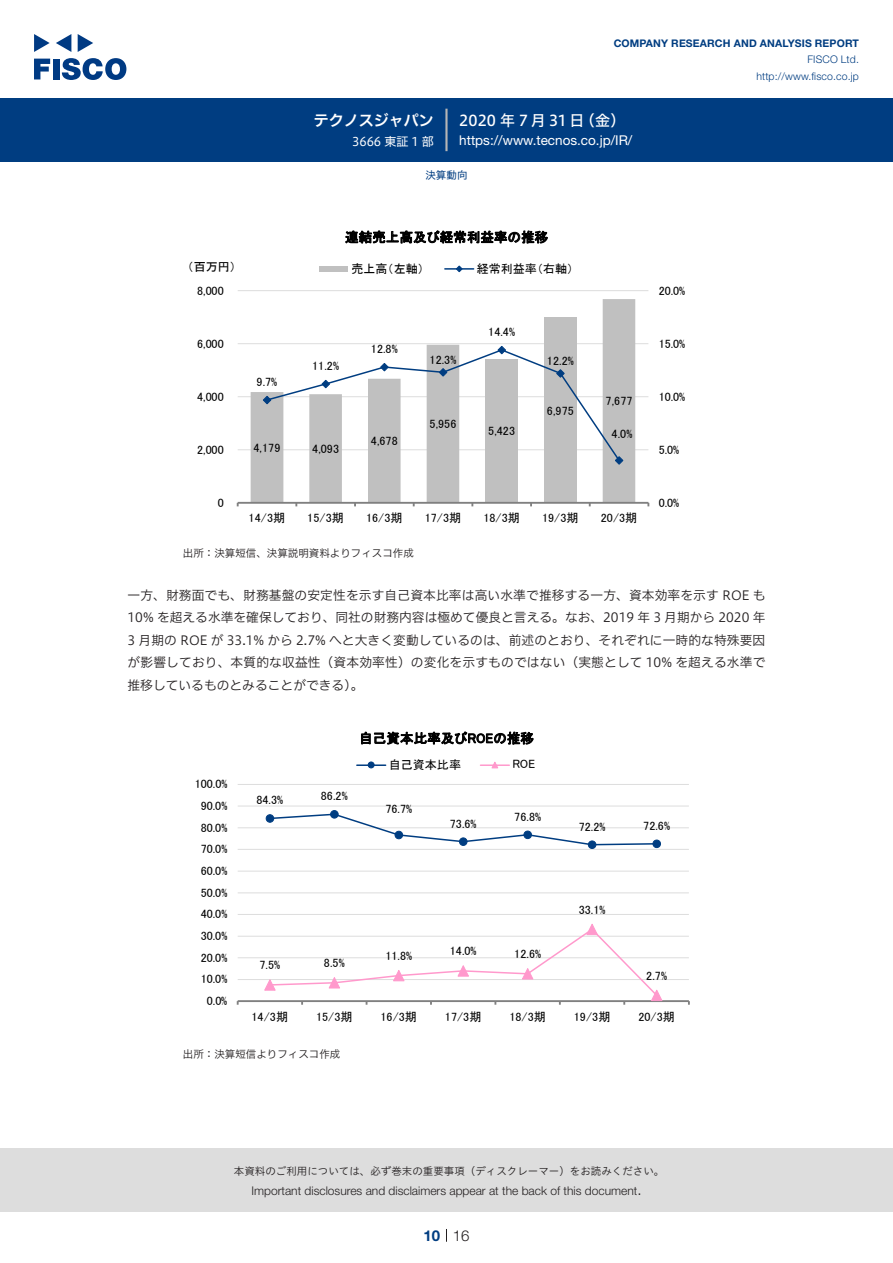
<style>
.page{position:relative;width:893px;height:1263px;background:#fff}
.page>*{position:absolute;margin:0;border:0;box-sizing:border-box;transform-origin:0 0}
.t1{font:15px "Hiragino UD Sans F Std N W5";letter-spacing:.175em;color:#fff}
.t2{font:15px "Hiragino UD Sans F Std N W6";color:#fff}
.t3{font:300 15px "Helvetica Neue LT Std";color:#231f20}
.t4{font:700 15px "Helvetica Neue LT Std";color:#003d81}
.t5{font:13.5px "MS P Gothic";letter-spacing:.01em;color:#000}
.t6{font:13.5px "Helvetica Neue LT Std";color:#fff}
.t7{font:12.75px/22.5px "Hiragino UD Sans F Std N W3";letter-spacing:.01em;color:#231f20;text-align:justify}
.t8{font:12.15px "MS P Gothic";color:#000}
.t9{font:12px "MS P Gothic";letter-spacing:.005em;color:#000}
.t10{font:300 12px "Helvetica Neue LT Std";color:#231f20}
.t11{font:12px "Hiragino UD Sans F Std N W4";color:#fff}
.t12{font:10.5px "Hiragino UD Sans Std W3";color:#231f20}
.t13{font:10.5px "Hiragino UD Sans F Std N W3";color:#231f20}
.t14{font:700 10.5px "Helvetica Neue LT Std";letter-spacing:.015em;color:#003d81}
.t15{font:300 10.5px/16.5px "Helvetica Neue LT Std";letter-spacing:.015em;color:#003d81;text-align:right}
.t16{font:10.5px "Hiragino UD Sans F Std N W4";color:#003d81}
</style>
<div class="page">
<div style="left:0;top:1148px;width:893px;height:64px;background:#ddd"></div>
<svg style="left:34px;top:59px;width:16px;height:20px"></svg>
<div style="left:53px;top:59px;width:6px;height:20px;background:#003a83"></div>
<svg style="left:62px;top:58px;width:64px;height:22px"></svg>
<svg style="left:34px;top:34px;width:16px;height:18px"></svg>
<svg style="left:78px;top:34px;width:15px;height:18px"></svg>
<svg style="left:56px;top:34px;width:15px;height:18px"></svg>
<div style="left:0;top:98px;width:893px;height:64px;background:#003d81"></div>
<hr style="left:445px;top:109px;width:3px;height:42px;background:#b5b5b6">
<svg style="left:446px;top:1229px;width:1px;height:13px"></svg>
<hr style="left:238px;top:449px;width:410px;height:1px;background:#ddd">
<hr style="left:238px;top:396px;width:410px;height:1px;background:#ddd">
<hr style="left:238px;top:343px;width:410px;height:1px;background:#ddd">
<hr style="left:238px;top:290px;width:410px;height:1px;background:#ddd">
<svg style="left:251px;top:299px;width:384px;height:203px"></svg>
<hr style="left:238px;top:502px;width:410px;height:2px;background:#808080">
<svg style="left:262px;top:345px;width:362px;height:120px"></svg>
<div style="left:320px;top:266px;width:28px;height:6px;background:#c0c0c0"></div>
<hr style="left:445px;top:268px;width:29px;height:2px;background:#003d81">
<svg style="left:455px;top:265px;width:8px;height:8px"></svg>
<hr style="left:238px;top:979px;width:451px;height:1px;background:#ddd">
<hr style="left:238px;top:957px;width:451px;height:1px;background:#ddd">
<hr style="left:238px;top:936px;width:451px;height:1px;background:#ddd">
<hr style="left:238px;top:914px;width:451px;height:1px;background:#ddd">
<hr style="left:238px;top:892px;width:451px;height:1px;background:#ddd">
<hr style="left:238px;top:871px;width:451px;height:1px;background:#ddd">
<hr style="left:238px;top:849px;width:451px;height:1px;background:#ddd">
<hr style="left:238px;top:827px;width:451px;height:1px;background:#ddd">
<hr style="left:238px;top:806px;width:451px;height:1px;background:#ddd">
<hr style="left:238px;top:784px;width:451px;height:1px;background:#ddd">
<hr style="left:238px;top:1000px;width:451px;height:2px;background:#808080">
<svg style="left:268px;top:813px;width:390px;height:33px"></svg>
<div style="left:266px;top:815px;width:8px;height:7px;background:#003d81;border-radius:50%"></div>
<div style="left:266px;top:814px;width:8px;height:9px;border:1px solid #003d81;border-radius:50%"></div>
<div style="left:331px;top:810px;width:7px;height:8px;background:#003d81;border-radius:50%"></div>
<div style="left:330px;top:810px;width:9px;height:8px;border:1px solid #003d81;border-radius:50%"></div>
<div style="left:395px;top:831px;width:8px;height:8px;background:#003d81;border-radius:50%"></div>
<div style="left:395px;top:831px;width:8px;height:8px;border:1px solid #003d81;border-radius:50%"></div>
<div style="left:459px;top:838px;width:8px;height:7px;background:#003d81;border-radius:50%"></div>
<div style="left:459px;top:837px;width:8px;height:9px;border:1px solid #003d81;border-radius:50%"></div>
<div style="left:524px;top:831px;width:7px;height:8px;background:#003d81;border-radius:50%"></div>
<div style="left:523px;top:831px;width:9px;height:8px;border:1px solid #003d81;border-radius:50%"></div>
<div style="left:588px;top:841px;width:8px;height:7px;background:#003d81;border-radius:50%"></div>
<div style="left:588px;top:840px;width:8px;height:9px;border:1px solid #003d81;border-radius:50%"></div>
<div style="left:653px;top:840px;width:7px;height:7px;background:#003d81;border-radius:50%"></div>
<div style="left:653px;top:840px;width:8px;height:8px;border:1px solid #003d81;border-radius:50%"></div>
<svg style="left:263px;top:924px;width:400px;height:81px"></svg>
<hr style="left:357px;top:764px;width:29px;height:2px;background:#003d81">
<svg style="left:368px;top:762px;width:6px;height:6px"></svg>
<hr style="left:480px;top:764px;width:29px;height:2px;background:#f9c">
<svg style="left:491px;top:761px;width:8px;height:8px"></svg>
<p class="t2" style="left:314px;top:109px;width:122px">テクノスジャパン</p>
<p class="t11" style="left:352px;top:132px;width:83px">3666 東証 1 部</p>
<p class="t14" style="left:614px;top:37px;width:247px">COMPANY RESEARCH AND ANALYSIS REPORT</p>
<p class="t15" style="left:756px;top:51px;width:104px">FISCO Ltd. http://www.fisco.co j p.</p>
<p class="t1" style="left:580px;top:109px;width:47px">（金(</p>
<p class="t1" style="left:459px;top:109px;width:127px">2020年7月31日</p>
<p class="t6" style="left:459px;top:132px;width:175px">https://www.tecnos. c o j p. I R/ /</p>
<p class="t16" style="left:425px;top:167px;width:43px">決算動向</p>
<p class="t9" style="left:188px;top:260px;width:50px">（百万円(</p>
<p class="t5" style="left:345px;top:230px;width:205px">連結売上高及び経常利益率の推移</p>
<p class="t9" style="left:477px;top:263px;width:98px">経常利益率（右軸(</p>
<p class="t9" style="left:351px;top:263px;width:74px">売上高（左軸）</p>
<p class="t9" style="left:197px;top:284px;width:28px">8,000</p>
<p class="t9" style="left:659px;top:284px;width:28px">20.0%</p>
<p class="t9" style="left:488px;top:326px;width:28px">14.4%</p>
<p class="t9" style="left:197px;top:337px;width:28px">6,000</p>
<p class="t9" style="left:371px;top:343px;width:28px">12.8%</p>
<p class="t9" style="left:659px;top:337px;width:28px">15.0%</p>
<p class="t9" style="left:312px;top:360px;width:28px">11.2%</p>
<p class="t9" style="left:430px;top:354px;width:28px">12.3%</p>
<p class="t8" style="left:547px;top:355px;width:28px">12.2%</p>
<p class="t9" style="left:257px;top:376px;width:22px">9.7%</p>
<p class="t9" style="left:197px;top:390px;width:28px">4,000</p>
<p class="t9" style="left:547px;top:404px;width:28px">6,975</p>
<p class="t9" style="left:606px;top:395px;width:28px">7,677</p>
<p class="t9" style="left:659px;top:390px;width:28px">10.0%</p>
<p class="t9" style="left:197px;top:443px;width:28px">2,000</p>
<p class="t9" style="left:254px;top:441px;width:28px">4,179</p>
<p class="t8" style="left:312px;top:442px;width:28px">4,093</p>
<p class="t9" style="left:371px;top:435px;width:28px">4,678</p>
<p class="t9" style="left:430px;top:418px;width:28px">5,956</p>
<p class="t9" style="left:488px;top:425px;width:28px">5,423</p>
<p class="t9" style="left:612px;top:427px;width:22px">4.0%</p>
<p class="t9" style="left:659px;top:443px;width:22px">5.0%</p>
<p class="t9" style="left:218px;top:496px;width:8px">0</p>
<p class="t9" style="left:659px;top:496px;width:22px">0.0%</p>
<p class="t9" style="left:249px;top:512px;width:38px">14/3期</p>
<p class="t9" style="left:307px;top:512px;width:38px">15/3期</p>
<p class="t9" style="left:366px;top:512px;width:38px">16/3期</p>
<p class="t9" style="left:425px;top:512px;width:38px">17/3期</p>
<p class="t9" style="left:483px;top:512px;width:38px">18/3期</p>
<p class="t9" style="left:542px;top:512px;width:38px">19/3期</p>
<p class="t9" style="left:601px;top:512px;width:38px">20/3期</p>
<p class="t13" style="left:183px;top:545px;width:232px">出所：決算短信、決算説明資料よりフィスコ作成</p>
<p class="t7" style="left:128px;top:583px;width:639px">一方、財務面でも、財務基盤の安定性を示す自己資本比率は高い水準で推移する一方、資本効率を示す ROE も10% を超える水準を確保しており、同社の財務内容は極めて優良と言える。なお、2019 年 3 月期から 2020 年3 月期の ROE が 33.1% から 2.7% へと大きく変動しているのは、前述のとおり、それぞれに一時的な特殊要因が影響しており、本質的な収益性（資本効率性）の変化を示すものではない（実態として 10% を超える水準で推移しているものとみることができる。(</p>
<p class="t9" style="left:195px;top:778px;width:34px">100.0%</p>
<p class="t9" style="left:201px;top:800px;width:28px">90.0%</p>
<p class="t9" style="left:201px;top:821px;width:28px">80.0%</p>
<p class="t9" style="left:201px;top:843px;width:28px">70.0%</p>
<p class="t9" style="left:201px;top:865px;width:28px">60.0%</p>
<p class="t9" style="left:201px;top:886px;width:28px">50.0%</p>
<p class="t9" style="left:201px;top:908px;width:28px">40.0%</p>
<p class="t9" style="left:201px;top:930px;width:28px">30.0%</p>
<p class="t9" style="left:201px;top:951px;width:28px">20.0%</p>
<p class="t9" style="left:201px;top:973px;width:28px">10.0%</p>
<p class="t9" style="left:207px;top:995px;width:22px">0.0%</p>
<p class="t9" style="left:256px;top:794px;width:28px">84.3%</p>
<p class="t9" style="left:259px;top:959px;width:22px">7.5%</p>
<p class="t9" style="left:252px;top:1010px;width:38px">14/3期</p>
<p class="t9" style="left:321px;top:790px;width:28px">86.2%</p>
<p class="t5" style="left:359px;top:731px;width:176px">自己資本比率及びROEの推移</p>
<p class="t9" style="left:512px;top:758px;width:24px">ROE</p>
<p class="t9" style="left:389px;top:759px;width:74px">自己資本比率</p>
<p class="t9" style="left:385px;top:803px;width:28px">76.7%</p>
<p class="t9" style="left:514px;top:810px;width:28px">76.8%</p>
<p class="t9" style="left:450px;top:817px;width:28px">73.6%</p>
<p class="t9" style="left:643px;top:819px;width:28px">72.6%</p>
<p class="t9" style="left:579px;top:820px;width:28px">72.2%</p>
<p class="t9" style="left:324px;top:957px;width:22px">8.5%</p>
<p class="t9" style="left:316px;top:1010px;width:38px">15/3期</p>
<p class="t9" style="left:385px;top:950px;width:28px">11.8%</p>
<p class="t9" style="left:380px;top:1010px;width:38px">16/3期</p>
<p class="t9" style="left:450px;top:945px;width:28px">14.0%</p>
<p class="t9" style="left:445px;top:1010px;width:38px">17/3期</p>
<p class="t9" style="left:514px;top:948px;width:28px">12.6%</p>
<p class="t9" style="left:509px;top:1010px;width:38px">18/3期</p>
<p class="t9" style="left:579px;top:904px;width:28px">33.1%</p>
<p class="t9" style="left:574px;top:1010px;width:38px">19/3期</p>
<p class="t9" style="left:646px;top:969px;width:22px">2.7%</p>
<p class="t9" style="left:638px;top:1010px;width:38px">20/3期</p>
<p class="t13" style="left:183px;top:1046px;width:159px">出所：決算短信よりフィスコ作成</p>
<p class="t12" style="left:234px;top:1163px;width:432px">本資料のご利用については、必ず巻末の重要事項（ディスクレーマー）をお読みください。</p>
<p class="t3" style="left:637px;top:1180px;width:6px">.</p>
<p class="t10" style="left:251px;top:1183px;width:387px">Important disclosures and disclaimers appear at the back of this document</p>
<p class="t4" style="left:423px;top:1226px;width:18px">10</p>
<p class="t3" style="left:453px;top:1226px;width:18px">16</p>
</div>
